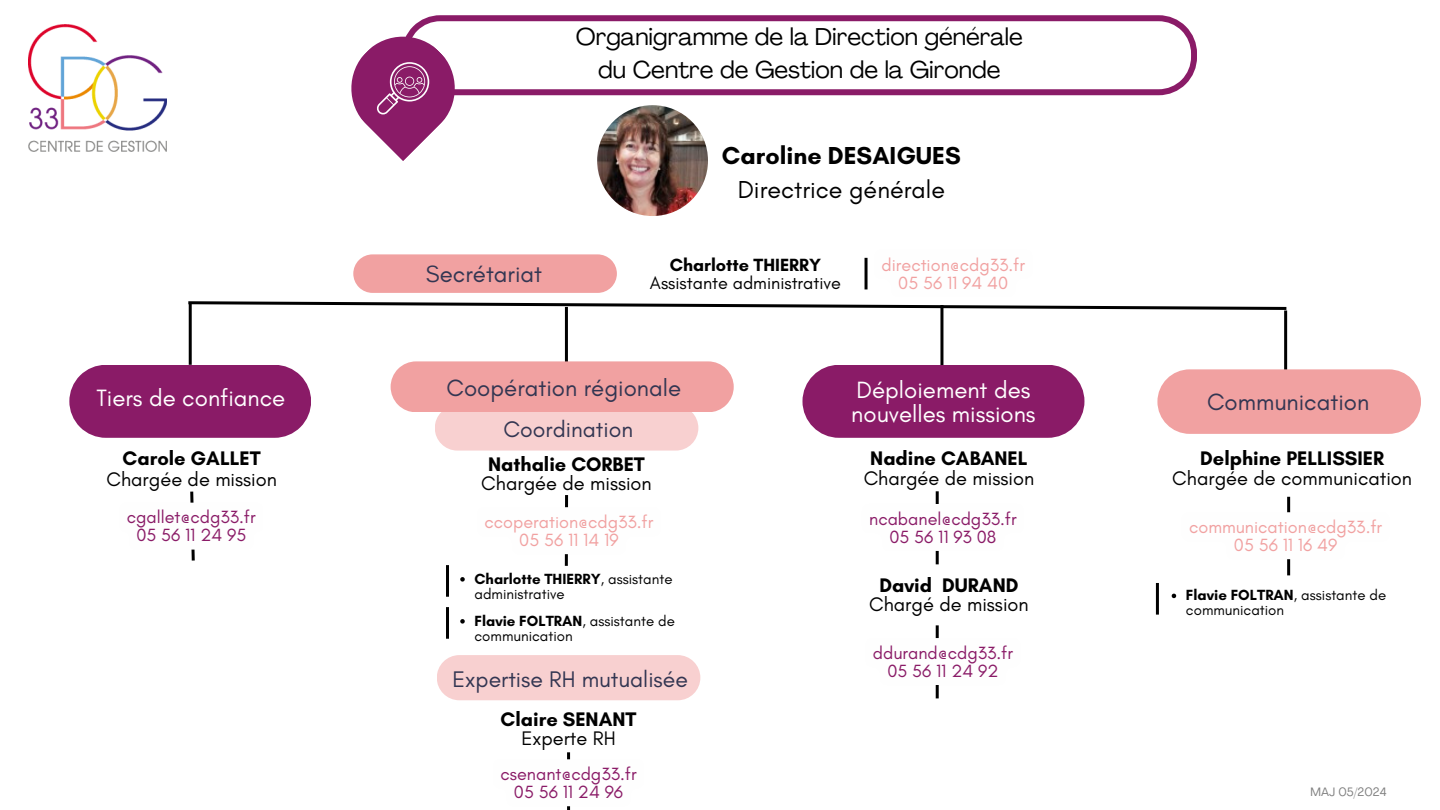
<style>
.page{position:relative;width:1440px;height:810px;background:#fff}
.page>*{position:absolute;margin:0;border:0;box-sizing:border-box;transform-origin:0 0}
.t1{font:25px/34.5px "Glacial Indifference";color:#000;text-align:center}
.t2{font:24px/33px "Agrandir";color:#000;text-align:center}
.t3{font:24px/24px "Glacial Indifference";color:#fff}
.t4{font:24px "Glacial Indifference";color:#333652}
.t5{font:23px "Glacial Indifference";color:#333652}
.t6{font:20px/19.5px "Glacial Indifference";color:#000}
.t7{font:700 20px "Glacial Indifference";color:#000}
.t8{font:18px/18px "Glacial Indifference";color:#8a1b67;text-align:center}
.t9{font:18px/18px "Glacial Indifference";color:#f1a1a1;text-align:center}
.t10{font:18px "Glacial Indifference";color:#000}
.t11{font:700 18px "Glacial Indifference";color:#000}
.t12{font:15px/15px "Glacial Indifference";color:#000}
.t13{font:12px "Agrandir";color:#7f7f7f}
.s1{font-weight:700}
</style>
<div class="page">
<svg style="left:69px;top:365px;width:242px;height:73px;background:#912a71"></svg>
<hr style="left:940px;top:305px;width:3px;height:61px;background:#000">
<div style="left:802px;top:365px;width:282px;height:73px;background:#8a1b67;border-radius:36px"></div>
<hr style="left:565px;top:307px;width:3px;height:61px;background:#000">
<hr style="left:189px;top:304px;width:3px;height:61px;background:#000">
<div style="left:391px;top:361px;width:343px;height:51px;background:#f1a1a1"></div>
<img style="left:28px;top:25px;width:139px;height:127px">
<svg style="left:408px;top:15px;width:789px;height:80px"></svg>
<svg style="left:351px;top:32px;width:109px;height:129px"></svg>
<hr style="left:1284px;top:310px;width:3px;height:61px;background:#000">
<div style="left:1157px;top:369px;width:264px;height:65px;background:#f1a1a1;border-radius:32px"></div>
<hr style="left:565px;top:495px;width:3px;height:71px;background:#000">
<svg style="left:190px;top:491px;width:5px;height:70px"></svg>
<svg style="left:565px;top:507px;width:3px;height:47px"></svg>
<svg style="left:460px;top:577px;width:5px;height:5px"></svg>
<hr style="left:446px;top:565px;width:3px;height:32px;background:#000">
<hr style="left:936px;top:491px;width:3px;height:73px;background:#000">
<svg style="left:936px;top:504px;width:3px;height:47px"></svg>
<hr style="left:1287px;top:497px;width:3px;height:78px;background:#000">
<svg style="left:1287px;top:512px;width:4px;height:47px"></svg>
<hr style="left:936px;top:625px;width:3px;height:73px;background:#000">
<svg style="left:936px;top:638px;width:3px;height:47px"></svg>
<svg style="left:1172px;top:594px;width:4px;height:4px"></svg>
<hr style="left:1156px;top:583px;width:3px;height:32px;background:#000">
<img style="left:597px;top:105px;width:111px;height:111px;border-radius:50%">
<svg style="left:460px;top:619px;width:5px;height:5px"></svg>
<hr style="left:446px;top:607px;width:3px;height:32px;background:#000">
<svg style="left:188px;top:254px;width:1100px;height:57px"></svg>
<hr style="left:865px;top:258px;width:3px;height:31px;background:#000">
<hr style="left:567px;top:752px;width:3px;height:58px;background:#000">
<svg style="left:567px;top:759px;width:3px;height:47px"></svg>
<div style="left:437px;top:655px;width:263px;height:45px;background:#f8d0d0;border-radius:23px"></div>
<svg style="left:435px;top:405px;width:263px;height:46px;background:#f7c9c9"></svg>
<h1 class="t2" style="left:576px;top:22px;width:448px">Organigramme de la Direction générale du Centre de Gestion de la Gironde</h1>
<p class="t4" style="left:426px;top:259px;width:118px">Secrétariat</p>
<h1 class="t1" style="left:722px;top:138px;width:240px"><span class="s1">Caroline DESAIGUES<br></span>Directrice générale</h1>
<p class="t11" style="left:670px;top:254px;width:153px">Charlotte THIERRY</p>
<p class="t10" style="left:650px;top:272px;width:193px">Assistante administrative</p>
<h2 class="t9" style="left:882px;top:255px;width:145px">direction@cdg33.fr<br>05 56 11 94 40</h2>
<h1 class="t4" style="left:447px;top:373px;width:236px">Coopération régionale</h1>
<p class="t3" style="left:96px;top:386px;width:191px">Tiers de confiance</p>
<p class="t3" style="left:851px;top:377px;width:186px">Déploiement des nouvelles missions</p>
<h3 class="t5" style="left:504px;top:415px;width:131px">Coordination</h3>
<h1 class="t7" style="left:123px;top:446px;width:140px">Carole GALLET</h1>
<h1 class="t6" style="left:106px;top:470px;width:172px">Chargée de mission</h1>
<h2 class="t7" style="left:488px;top:452px;width:158px">Nathalie CORBET</h2>
<p class="t6" style="left:481px;top:473px;width:172px">Chargée de mission</p>
<h2 class="t7" style="left:870px;top:446px;width:159px">Nadine CABANEL</h2>
<p class="t6" style="left:864px;top:468px;width:172px">Chargée de mission</p>
<h2 class="t4" style="left:1207px;top:387px;width:164px">Communication</h2>
<h2 class="t7" style="left:1200px;top:446px;width:185px">Delphine PELLISSIER</h2>
<p class="t6" style="left:1172px;top:468px;width:241px">Chargée de communication</p>
<p class="t8" style="left:127px;top:508px;width:130px">cgallet@cdg33.fr<br>05 56 11 24 95</p>
<h3 class="t9" style="left:484px;top:513px;width:170px">ccoperation@cdg33.fr<br>05 56 11 14 19</h3>
<h1 class="t12" style="left:475px;top:571px;width:200px"><span class="s1">Charlotte THIERRY</span>, assistante administrative</h1>
<p class="t12" style="left:475px;top:613px;width:202px"><span class="s1">Flavie FOLTRAN</span>, assistante de communication</p>
<p class="t5" style="left:453px;top:665px;width:237px">Expertise RH mutualisée</p>
<h3 class="t7" style="left:501px;top:707px;width:137px">Claire SENANT</h3>
<h1 class="t6" style="left:521px;top:728px;width:96px">Experte RH</h1>
<h2 class="t8" style="left:501px;top:765px;width:138px">csenant@cdg33.fr<br>05 56 11 24 96</h2>
<h1 class="t8" style="left:869px;top:510px;width:149px">ncabanel@cdg33.fr<br>05 56 11 93 08</h1>
<h1 class="t9" style="left:1189px;top:518px;width:195px">communication@cdg33.fr<br>05 56 11 16 49</h1>
<h2 class="t7" style="left:879px;top:573px;width:54px">David</h2>
<p class="t6" style="left:869px;top:575px;width:161px;text-indent:73px"><span class="s1">DURAND<br></span>Chargé de mission</p>
<h3 class="t8" style="left:873px;top:644px;width:142px">ddurand@cdg33.fr<br>05 56 11 24 92</h3>
<h3 class="t12" style="left:1186px;top:588px;width:202px"><span class="s1">Flavie FOLTRAN</span>, assistante de communication</h3>
<h3 class="t13" style="left:1311px;top:787px;width:77px">MAJ 05/2024</h3>
</div>
